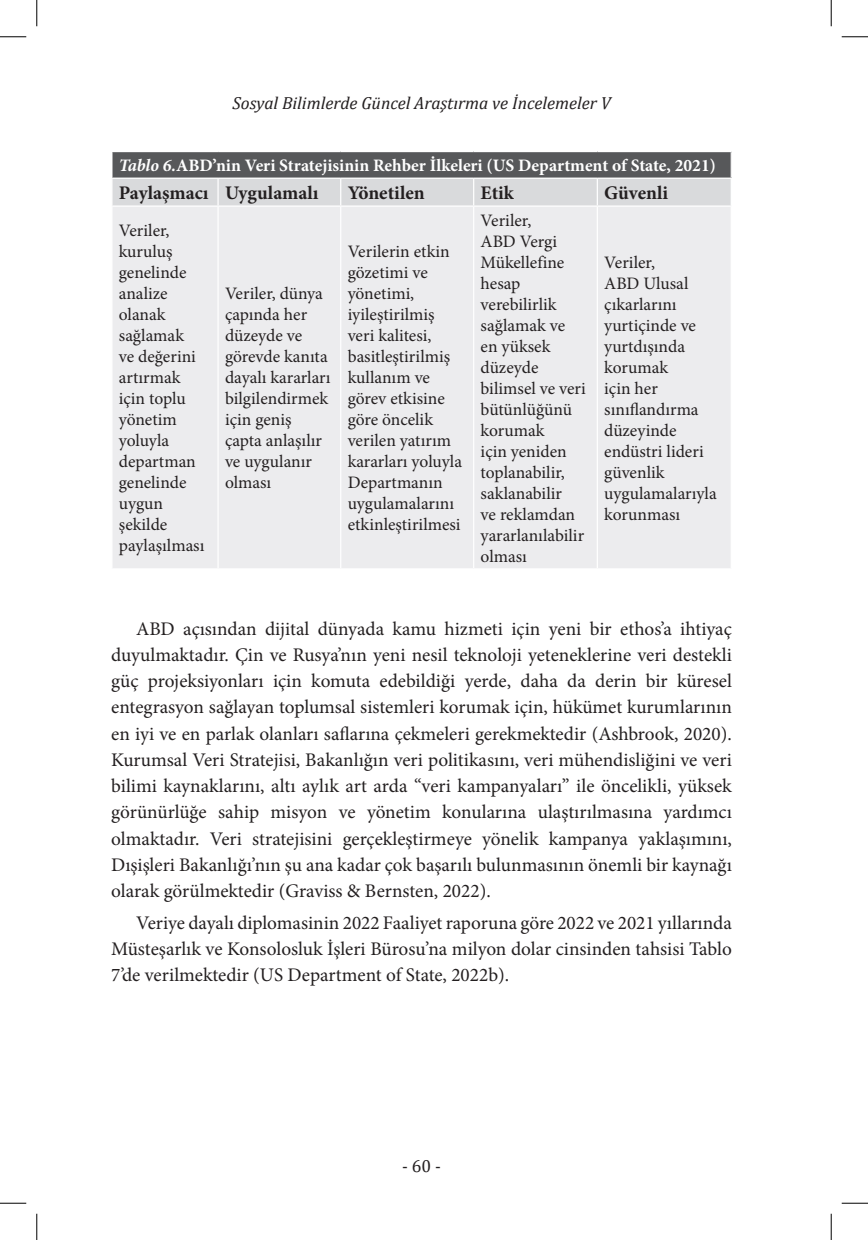
<style>
.page{position:relative;width:868px;height:1240px;background:#fff}
.page>*{position:absolute;margin:0;border:0;box-sizing:border-box;transform-origin:0 0}
.duzyazi{font:19.25px/26.2px "Minion Pro";color:#231f20;text-align:justify}
.tabloyazi{font:700 19.25px "Minion Pro";color:#231f20}
.tabloyazi-2{font:17.5px/21px "Minion Pro";color:#231f20}
.tabloyazibold{font:700 17.5px "Minion Pro";color:#fff}
.t1{font:italic 17.5px "Cambria";color:#231f20}
.t2{font:17.5px "Cambria";color:#231f20}
.s1{font-style:italic}
</style>
<div class="page">
<div style="left:113px;top:207px;width:617px;height:361px;background:#ececee"></div>
<hr style="left:217px;top:207px;width:1px;height:361px;background:#fff">
<hr style="left:340px;top:207px;width:1px;height:361px;background:#fff">
<hr style="left:473px;top:207px;width:1px;height:361px;background:#fff">
<hr style="left:596px;top:207px;width:1px;height:361px;background:#fff">
<svg style="left:112px;top:152px;width:619px;height:54px;background:#9b9c9e"></svg>
<hr style="left:111px;top:177px;width:107px;height:2px;background:#fff">
<hr style="left:218px;top:177px;width:122px;height:2px;background:#fff">
<hr style="left:340px;top:177px;width:133px;height:2px;background:#fff">
<hr style="left:473px;top:177px;width:124px;height:2px;background:#fff">
<hr style="left:597px;top:177px;width:134px;height:2px;background:#fff">
<svg style="left:0;top:36px;width:26px;height:1px"></svg>
<svg style="left:841px;top:36px;width:26px;height:1px"></svg>
<svg style="left:0;top:1202px;width:26px;height:1px"></svg>
<svg style="left:841px;top:1202px;width:26px;height:1px"></svg>
<svg style="left:36px;top:0;width:1px;height:26px"></svg>
<svg style="left:36px;top:1213px;width:1px;height:26px"></svg>
<svg style="left:830px;top:0;width:1px;height:26px"></svg>
<svg style="left:830px;top:1213px;width:1px;height:26px"></svg>
<p class="t1" style="left:232px;top:91px;width:379px">Sosyal Bilimlerde Güncel Araştırma ve İncelemeler V</p>
<p class="tabloyazibold" style="left:119px;top:153px;width:598px"><span class="s1">Tablo 6.</span>ABD’nin Veri Stratejisinin Rehber İlkeleri (US Department of State, 2021)</p>
<p class="tabloyazi" style="left:119px;top:179px;width:91px">Paylaşmacı</p>
<p class="tabloyazi" style="left:225px;top:179px;width:95px">Uygulamalı</p>
<p class="tabloyazi" style="left:347px;top:179px;width:79px">Yönetilen</p>
<p class="tabloyazi" style="left:480px;top:179px;width:35px">Etik</p>
<p class="tabloyazi" style="left:604px;top:179px;width:65px">Güvenli</p>
<p class="tabloyazi-2" style="left:119px;top:220px;width:87px">Veriler, kuruluş genelinde analize olanak sağlamak<br>ve değerini artırmak için toplu yönetim yoluyla departman genelinde uygun şekilde paylaşılması</p>
<p class="tabloyazi-2" style="left:480px;top:210px;width:107px">Veriler,<br>ABD Vergi<br>Mükellefine hesap verebilirlik sağlamak ve en yüksek düzeyde bilimsel ve veri bütünlüğünü korumak<br>için yeniden toplanabilir, saklanabilir<br>ve reklamdan yararlanılabilir olması</p>
<p class="tabloyazi-2" style="left:347px;top:241px;width:116px">Verilerin etkin gözetimi ve yönetimi, iyileştirilmiş veri kalitesi, basitleştirilmiş kullanım ve görev etkisine göre öncelik verilen yatırım kararları yoluyla<br>Departmanın uygulamalarını etkinleştirilmesi</p>
<p class="tabloyazi-2" style="left:604px;top:252px;width:114px">Veriler,<br>ABD Ulusal çıkarlarını yurtiçinde ve yurtdışında korumak<br>için her sınıflandırma düzeyinde endüstri lideri güvenlik uygulamalarıyla korunması</p>
<p class="tabloyazi-2" style="left:225px;top:283px;width:107px">Veriler, dünya çapında her düzeyde ve görevde kanıta dayalı kararları bilgilendirmek için geniş çapta anlaşılır ve uygulanır olması</p>
<p class="duzyazi" style="left:111px;top:615px;width:622px;text-indent:25px">ABD açısından dijital dünyada kamu hizmeti için yeni bir ethos’a ihtiyaç duyulmaktadır. Çin ve Rusya’nın yeni nesil teknoloji yeteneklerine veri destekli güç projeksiyonları için komuta edebildiği yerde, daha da derin bir küresel entegrasyon sağlayan toplumsal sistemleri korumak için, hükümet kurumlarının en iyi ve en parlak olanları saflarına çekmeleri gerekmektedir (Ashbrook, 2020).<br>Kurumsal Veri Stratejisi, Bakanlığın veri politikasını, veri mühendisliğini ve veri bilimi kaynaklarını, altı aylık art arda “veri kampanyaları” ile öncelikli, yüksek görünürlüğe sahip misyon ve yönetim konularına ulaştırılmasına yardımcı olmaktadır. Veri stratejisini gerçekleştirmeye yönelik kampanya yaklaşımını, Dışişleri Bakanlığı’nın şu ana kadar çok başarılı bulunmasının önemli bir kaynağı olarak görülmektedir (Graviss &amp; Bernsten, 2022).</p>
<p class="duzyazi" style="left:111px;top:909px;width:622px;text-indent:25px">Veriye dayalı diplomasinin 2022 Faaliyet raporuna göre 2022 ve 2021 yıllarında Müsteşarlık ve Konsolosluk İşleri Bürosu’na milyon dolar cinsinden tahsisi Tablo 7’de verilmektedir (US Department of State, 2022b).</p>
<p class="t2" style="left:402px;top:1155px;width:40px">- 60 -</p>
</div>
